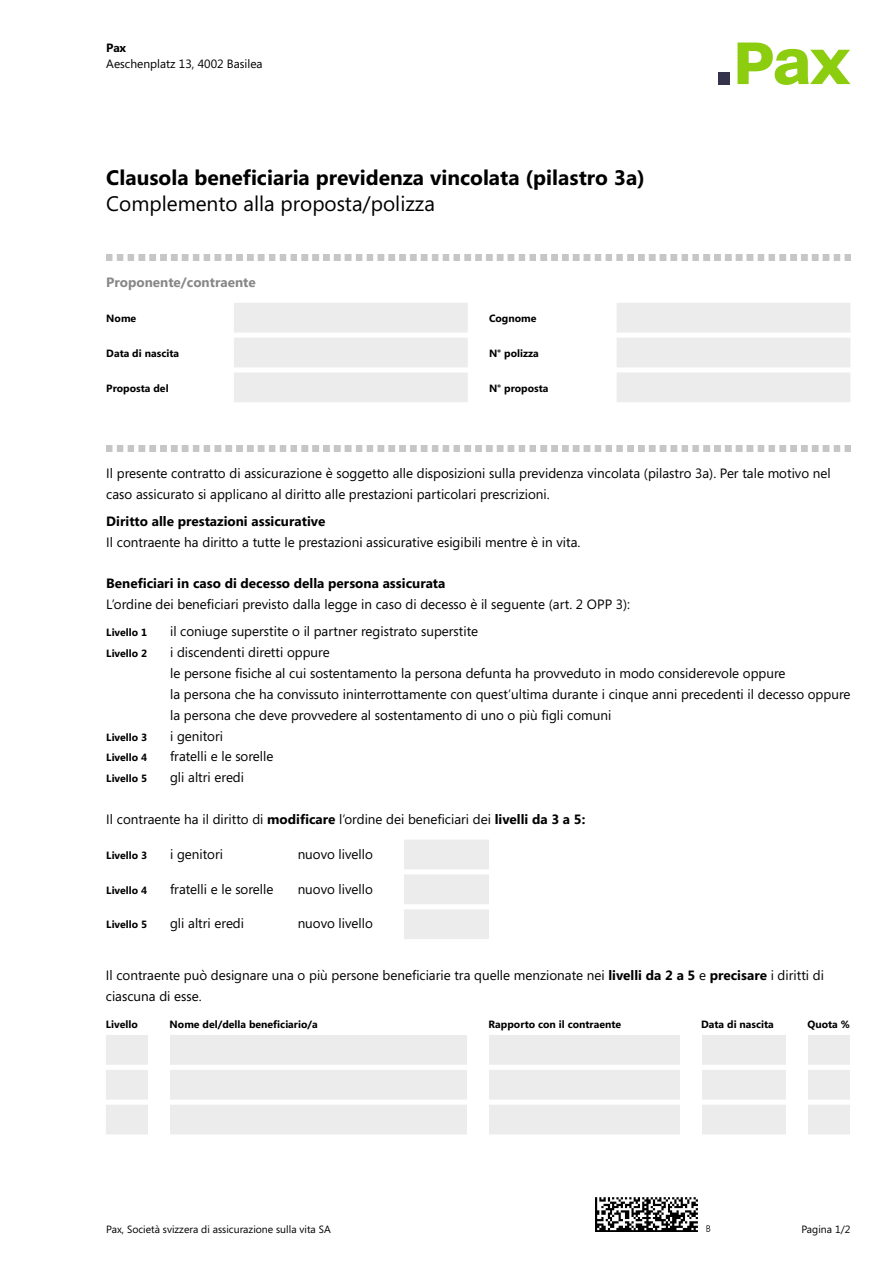
<style>
.page{position:relative;width:893px;height:1263px;background:#fff}
.page>*{position:absolute;margin:0;border:0;box-sizing:border-box;transform-origin:0 0}
.t1{font:700 21px "Segoe";color:#000}
.t2{font:21px "Segoe";color:#000}
.t3{font:13.5px/20.9px "Segoe";color:#000}
.t4{font:700 13.5px "Segoe";color:#000}
.t5{font:700 13.5px "Segoe";color:#878787}
.t6{font:12px "Segoe";color:#000}
.t7{font:700 12px "Segoe";color:#000}
.t8{font:700 10.5px "Segoe";color:#000}
.t9{font:10.5px "Segoe";color:#000}
.s1{font-weight:700}
</style>
<div class="page">
<svg style="left:737px;top:43px;width:113px;height:42px"></svg>
<div style="left:718px;top:72px;width:12px;height:12px;background:#34334b"></div>
<div style="left:234px;top:303px;width:234px;height:30px;background:#ececec"></div>
<div style="left:234px;top:338px;width:234px;height:29px;background:#ececec"></div>
<div style="left:234px;top:372px;width:234px;height:30px;background:#ececec"></div>
<img style="left:106px;top:254px;width:744px;height:7px">
<img style="left:106px;top:445px;width:744px;height:6px">
<div style="left:617px;top:303px;width:233px;height:30px;background:#ececec"></div>
<div style="left:617px;top:338px;width:233px;height:29px;background:#ececec"></div>
<div style="left:617px;top:372px;width:233px;height:30px;background:#ececec"></div>
<div style="left:404px;top:839px;width:85px;height:30px;background:#ececec"></div>
<div style="left:404px;top:874px;width:85px;height:30px;background:#ececec"></div>
<div style="left:404px;top:909px;width:85px;height:30px;background:#ececec"></div>
<div style="left:106px;top:1035px;width:744px;height:30px;background:#ececec"></div>
<div style="left:106px;top:1070px;width:744px;height:29px;background:#ececec"></div>
<div style="left:106px;top:1105px;width:744px;height:29px;background:#ececec"></div>
<div style="left:148px;top:1034px;width:22px;height:31px;background:#fff"></div>
<div style="left:467px;top:1034px;width:22px;height:31px;background:#fff"></div>
<div style="left:680px;top:1034px;width:21px;height:31px;background:#fff"></div>
<div style="left:786px;top:1034px;width:21px;height:31px;background:#fff"></div>
<div style="left:148px;top:1069px;width:22px;height:31px;background:#fff"></div>
<div style="left:467px;top:1069px;width:22px;height:31px;background:#fff"></div>
<div style="left:680px;top:1069px;width:21px;height:31px;background:#fff"></div>
<div style="left:786px;top:1069px;width:21px;height:31px;background:#fff"></div>
<div style="left:148px;top:1104px;width:22px;height:31px;background:#fff"></div>
<div style="left:467px;top:1104px;width:22px;height:31px;background:#fff"></div>
<div style="left:680px;top:1104px;width:21px;height:31px;background:#fff"></div>
<div style="left:786px;top:1104px;width:21px;height:31px;background:#fff"></div>
<img style="left:596px;top:1197px;width:115px;height:35px">
<p class="t7" style="left:106px;top:39px;width:21px">Pax</p>
<p class="t6" style="left:106px;top:56px;width:158px">Aeschenplatz 13, 4002 Basilea</p>
<h1 class="t1" style="left:106px;top:163px;width:540px">Clausola beneficiaria previdenza vincolata (pilastro 3a)</h1>
<h1 class="t2" style="left:106px;top:189px;width:330px">Complemento alla proposta/polizza</h1>
<p class="t5" style="left:106px;top:273px;width:151px">Proponente/contraente</p>
<p class="t8" style="left:106px;top:311px;width:32px">Nome</p>
<p class="t8" style="left:106px;top:346px;width:74px">Data di nascita</p>
<p class="t8" style="left:106px;top:380px;width:64px">Proposta del</p>
<p class="t8" style="left:489px;top:311px;width:49px">Cognome</p>
<p class="t8" style="left:489px;top:346px;width:51px">N° polizza</p>
<p class="t8" style="left:489px;top:380px;width:61px">N° proposta</p>
<p class="t3" style="left:106px;top:462px;width:726px">Il presente contratto di assicurazione è soggetto alle disposizioni sulla previdenza vincolata (pilastro 3a). Per tale motivo nel caso assicurato si applicano al diritto alle prestazioni particolari prescrizioni.</p>
<p class="t4" style="left:106px;top:511px;width:221px">Diritto alle prestazioni assicurative</p>
<p class="t3" style="left:106px;top:531px;width:476px">Il contraente ha diritto a tutte le prestazioni assicurative esigibili mentre è in vita.</p>
<p class="t4" style="left:106px;top:574px;width:341px">Beneficiari in caso di decesso della persona assicurata</p>
<p class="t3" style="left:106px;top:593px;width:525px">L’ordine dei beneficiari previsto dalla legge in caso di decesso è il seguente (art. 2 OPP 3):</p>
<p class="t8" style="left:106px;top:625px;width:42px">Livello 1</p>
<p class="t3" style="left:170px;top:621px;width:310px">il coniuge superstite o il partner registrato superstite</p>
<p class="t8" style="left:106px;top:646px;width:42px">Livello 2</p>
<p class="t3" style="left:170px;top:642px;width:682px">i discendenti diretti oppure<br>le persone fisiche al cui sostentamento la persona defunta ha provveduto in modo considerevole oppure<br>la persona che ha convissuto ininterrottamente con quest’ultima durante i cinque anni precedenti il decesso oppure la persona che deve provvedere al sostentamento di uno o più figli comuni</p>
<p class="t8" style="left:106px;top:729px;width:42px">Livello 3</p>
<p class="t3" style="left:170px;top:725px;width:54px">i genitori</p>
<p class="t8" style="left:106px;top:750px;width:42px">Livello 4</p>
<p class="t3" style="left:170px;top:746px;width:105px">fratelli e le sorelle</p>
<p class="t8" style="left:106px;top:771px;width:42px">Livello 5</p>
<p class="t3" style="left:170px;top:767px;width:76px">gli altri eredi</p>
<p class="t3" style="left:106px;top:808px;width:481px">Il contraente ha il diritto di <span class="s1">modificare</span> l’ordine dei beneficiari dei <span class="s1">livelli da 3 a 5:</span></p>
<p class="t8" style="left:106px;top:847px;width:42px">Livello 3</p>
<p class="t3" style="left:170px;top:843px;width:54px">i genitori</p>
<p class="t3" style="left:298px;top:843px;width:77px">nuovo livello</p>
<p class="t8" style="left:106px;top:882px;width:42px">Livello 4</p>
<p class="t3" style="left:170px;top:878px;width:105px">fratelli e le sorelle</p>
<p class="t3" style="left:298px;top:878px;width:77px">nuovo livello</p>
<p class="t8" style="left:106px;top:917px;width:42px">Livello 5</p>
<p class="t3" style="left:170px;top:913px;width:76px">gli altri eredi</p>
<p class="t3" style="left:298px;top:913px;width:77px">nuovo livello</p>
<p class="t3" style="left:106px;top:964px;width:720px">Il contraente può designare una o più persone beneficiarie tra quelle menzionate nei <span class="s1">livelli da 2 a 5</span> e <span class="s1">precisare</span> i diritti di ciascuna di esse.</p>
<p class="t8" style="left:106px;top:1017px;width:33px">Livello</p>
<p class="t8" style="left:170px;top:1017px;width:150px">Nome del/della beneficiario/a</p>
<p class="t8" style="left:489px;top:1017px;width:134px">Rapporto con il contraente</p>
<p class="t8" style="left:701px;top:1017px;width:74px">Data di nascita</p>
<p class="t8" style="left:807px;top:1017px;width:44px">Quota %</p>
<p class="t9" style="left:106px;top:1222px;width:226px">Pax, Società svizzera di assicurazione sulla vita SA</p>
<p class="t9" style="left:801px;top:1222px;width:51px">Pagina 1/2</p>
</div>
